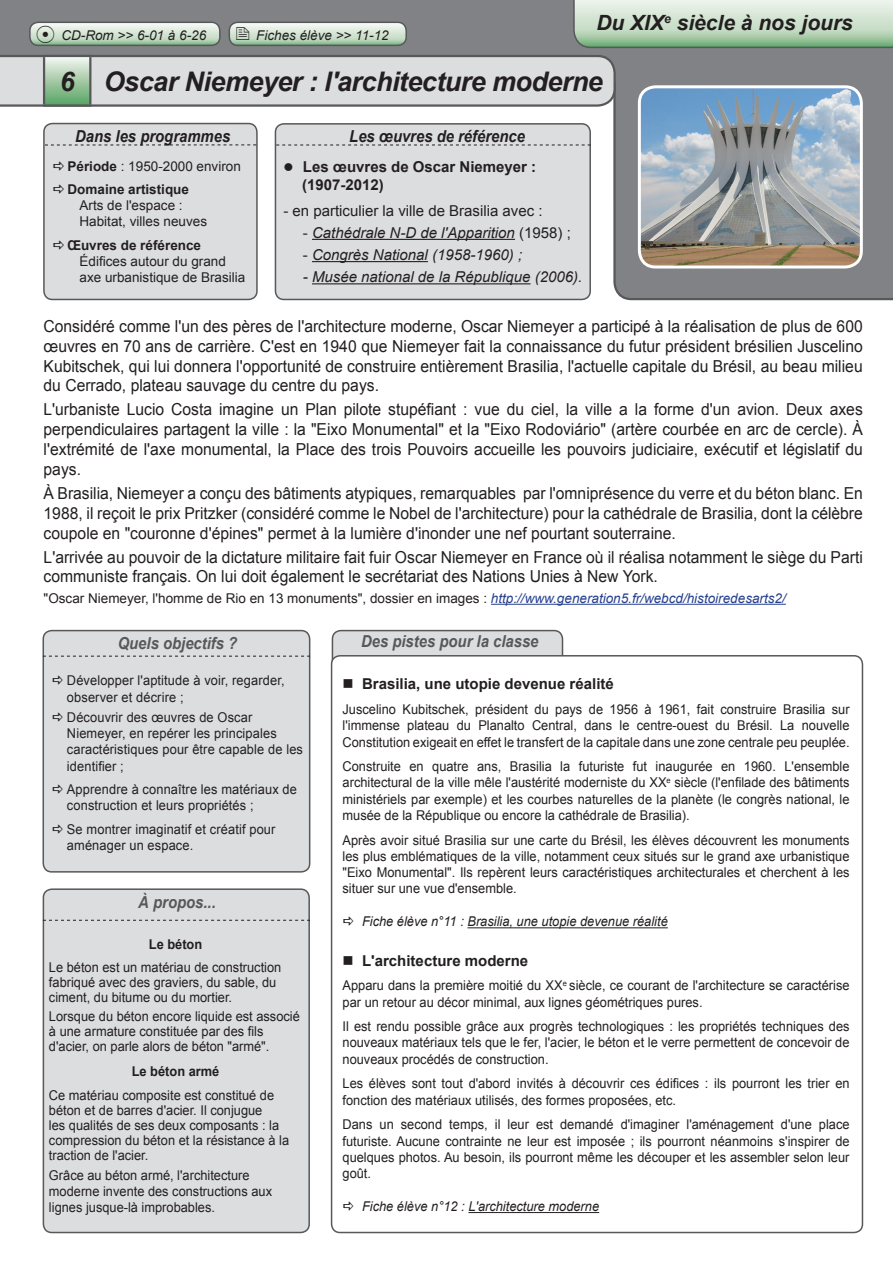
<style>
.page{position:relative;width:893px;height:1263px;background:#fff}
.page>*{position:absolute;margin:0;border:0;box-sizing:border-box;transform-origin:0 0}
.t1{font:italic 700 27px "Arial";letter-spacing:-.02em;color:#231f20}
.t2{font:italic 700 21px "Arial";color:#231f20}
.t3{font:16.5px/19.8px "Arial";color:#231f20;text-align:justify;scale:.95 1}
.t4{font:italic 700 16.5px "Arial";color:#57585a;scale:.9 1}
.t5{font:italic 700 16.5px "Arial";color:#231f20;scale:.9 1}
.t6{font:italic 15px "Arial";color:#231f20}
.t7{font:700 15px/18px "Arial";color:#231f20}
.t8{font:15px "Arial";color:#231f20}
.t9{font:13.5px/16.2px "Arial";color:#231f20;scale:.95 1}
.t10{font:13.5px/16.2px "Arial";color:#231f20}
.t11{font:italic 13.5px "Arial";color:#231f20;scale:.95 1}
.t12{font:700 13.5px/23.4px "Arial";color:#231f20}
.t13{font:italic 13.5px "Arial";color:#231f20}
.t14{font:700 13.5px "Arial";color:#231f20;scale:.95 1}
.s1{font-style:normal}
.s2{font-style:italic;color:#253f8e}
.s3{font-weight:400}
</style>
<div class="page">
<svg style="left:43px;top:108px;width:850px;height:193px"></svg>
<div style="left:44px;top:124px;width:213px;height:175px;background:#dcdddf;border-radius:9px"></div>
<div style="left:43px;top:123px;width:215px;height:177px;border:2px solid #57585a;border-radius:9px"></div>
<div style="left:275px;top:124px;width:315px;height:175px;background:#dcdddf;border-radius:9px"></div>
<div style="left:275px;top:123px;width:316px;height:177px;border:2px solid #57585a;border-radius:9px"></div>
<svg style="left:45px;top:145px;width:211px;height:1px"></svg>
<svg style="left:276px;top:145px;width:315px;height:1px"></svg>
<div style="left:332px;top:631px;width:230px;height:39px;background:#dcdddf;border-radius:9px"></div>
<div style="left:332px;top:630px;width:231px;height:41px;border:2px solid #57585a;border-radius:9px"></div>
<div style="left:332px;top:656px;width:530px;height:576px;background:#fff;border-radius:9px"></div>
<div style="left:331px;top:655px;width:532px;height:578px;border:2px solid #57585a;border-radius:9px"></div>
<hr style="left:312px;top:239px;width:203px;height:1px;background:#231f20">
<hr style="left:312px;top:261px;width:116px;height:1px;background:#231f20">
<hr style="left:312px;top:283px;width:218px;height:1px;background:#231f20">
<hr style="left:491px;top:604px;width:295px;height:1px;background:#253f8e">
<hr style="left:467px;top:927px;width:201px;height:1px;background:#231f20">
<hr style="left:468px;top:1212px;width:131px;height:1px;background:#231f20">
<div style="left:43px;top:631px;width:267px;height:241px;background:#dcdddf;border-radius:9px"></div>
<div style="left:43px;top:630px;width:267px;height:243px;border:2px solid #57585a;border-radius:9px"></div>
<svg style="left:43px;top:656px;width:267px;height:1px"></svg>
<div style="left:43px;top:889px;width:266px;height:343px;background:#dcdddf;border-radius:9px"></div>
<div style="left:43px;top:888px;width:267px;height:345px;border:2px solid #57585a;border-radius:9px"></div>
<svg style="left:43px;top:920px;width:267px;height:1px"></svg>
<img style="left:639px;top:108px;width:222px;height:159px">
<div style="left:638px;top:85px;width:225px;height:183px;border:3px solid #fff;border-radius:16px"></div>
<svg style="left:0;top:0;width:893px;height:108px;background:#aab3b1"></svg>
<p class="t13" style="left:61px;top:26px;width:146px">CD-Rom &gt;&gt; 6-01 à 6-26</p>
<p class="t13" style="left:256px;top:26px;width:134px">Fiches élève &gt;&gt; 11-12</p>
<h2 class="t2" style="left:596px;top:9px;width:258px">Du XIX<sup>e</sup> siècle à nos jours</h2>
<h1 class="t1" style="left:60px;top:63px;width:545px">6 Oscar Niemeyer : l'architecture moderne</h1>
<p class="t5" style="left:349px;top:125px;width:197px">Les œuvres de référence</p>
<p class="t7" style="left:302px;top:158px;width:236px;text-indent:-19px">● Les œuvres de Oscar Niemeyer : (1907-2012)</p>
<p class="t8" style="left:283px;top:200px;width:261px">- en particulier la ville de Brasilia avec :</p>
<p class="t6" style="left:303px;top:223px;width:269px"><span class="s1">-</span> Cathédrale N-D de l'Apparition <span class="s1">(1958) ;</span></p>
<p class="t6" style="left:303px;top:245px;width:221px"><span class="s1">-</span> Congrès National (1958-1960) ;</p>
<p class="t6" style="left:303px;top:267px;width:281px">- Musée national de la République (2006).</p>
<p class="t3" style="left:44px;top:316px;width:864px">Considéré comme l'un des pères de l'architecture moderne, Oscar Niemeyer a participé à la réalisation de plus de 600 œuvres en 70 ans de carrière. C'est en 1940 que Niemeyer fait la connaissance du futur président brésilien Juscelino Kubitschek, qui lui donnera l'opportunité de construire entièrement Brasilia, l'actuelle capitale du Brésil, au beau milieu du Cerrado, plateau sauvage du centre du pays.</p>
<p class="t3" style="left:44px;top:400px;width:864px">L'urbaniste Lucio Costa imagine un Plan pilote stupéfiant : vue du ciel, la ville a la forme d'un avion. Deux axes perpendiculaires partagent la ville : la "Eixo Monumental" et la "Eixo Rodoviário" (artère courbée en arc de cercle). À l'extrémité de l'axe monumental, la Place des trois Pouvoirs accueille les pouvoirs judiciaire, exécutif et législatif du pays.</p>
<p class="t3" style="left:44px;top:483px;width:864px">À Brasilia, Niemeyer a conçu des bâtiments atypiques, remarquables par l'omniprésence du verre et du béton blanc. En 1988, il reçoit le prix Pritzker (considéré comme le Nobel de l'architecture) pour la cathédrale de Brasilia, dont la célèbre coupole en "couronne d'épines" permet à la lumière d'inonder une nef pourtant souterraine.</p>
<p class="t3" style="left:44px;top:547px;width:864px">L'arrivée au pouvoir de la dictature militaire fait fuir Oscar Niemeyer en France où il réalisa notamment le siège du Parti communiste français. On lui doit également le secrétariat des Nations Unies à New York.</p>
<p class="t10" style="left:44px;top:590px;width:744px">"Oscar Niemeyer, l'homme de Rio en 13 monuments", dossier en images : <span class="s2">http://www.generation5.fr/webcd/histoiredesarts2/</span></p>
<p class="t5" style="left:75px;top:125px;width:174px">Dans les programmes</p>
<p class="t12" style="left:68px;top:154px;width:175px">Période <span class="s3">: 1950-2000 environ<br></span>Domaine artistique</p>
<p class="t10" style="left:80px;top:197px;width:129px">Arts de l'espace :<br>Habitat, villes neuves</p>
<p class="t12" style="left:68px;top:234px;width:135px">Œuvres de référence</p>
<p class="t10" style="left:80px;top:253px;width:167px">Édifices autour du grand axe urbanistique de Brasilia</p>
<p class="t4" style="left:118px;top:632px;width:134px">Quels objectifs ?</p>
<p class="t9" style="left:67px;top:673px;width:231px">Développer l'aptitude à voir, regarder, observer et décrire ;</p>
<p class="t9" style="left:67px;top:709px;width:250px">Découvrir des œuvres de Oscar<br>Niemeyer, en repérer les principales caractéristiques pour être capable de les identifier ;</p>
<p class="t9" style="left:67px;top:781px;width:244px">Apprendre à connaître les matériaux de construction et leurs propriétés ;</p>
<p class="t9" style="left:67px;top:821px;width:221px">Se montrer imaginatif et créatif pour aménager un espace.</p>
<p class="t4" style="left:138px;top:891px;width:88px">à propos...</p>
<p class="t14" style="left:149px;top:935px;width:58px">Le béton</p>
<p class="t9" style="left:49px;top:960px;width:246px;line-height:15px">Le béton est un matériau de construction fabriqué avec des graviers, du sable, du ciment, du bitume ou du mortier.</p>
<p class="t9" style="left:49px;top:1009px;width:266px;line-height:15px">Lorsque du béton encore liquide est associé à une armature constituée par des fils d'acier, on parle alors de béton "armé".</p>
<p class="t14" style="left:132px;top:1062px;width:94px">Le béton armé</p>
<p class="t9" style="left:49px;top:1087px;width:254px;line-height:15px">Ce matériau composite est constitué de béton et de barres d'acier. Il conjugue<br>les qualités de ses deux composants : la compression du béton et la résistance à la traction de l'acier.</p>
<p class="t9" style="left:49px;top:1167px;width:236px">Grâce au béton armé, l'architecture moderne invente des constructions aux lignes jusque-là improbables.</p>
<p class="t4" style="left:361px;top:630px;width:199px">Des pistes pour la classe</p>
<p class="t7" style="left:343px;top:676px;width:273px">■ Brasilia, une utopie devenue réalité</p>
<p class="t9" style="left:343px;top:701px;width:535px;text-align:justify">Juscelino Kubitschek, président du pays de 1956 à 1961, fait construire Brasilia sur l'immense plateau du Planalto Central, dans le centre-ouest du Brésil. La nouvelle Constitution exigeait en effet le transfert de la capitale dans une zone centrale peu peuplée.</p>
<p class="t9" style="left:343px;top:758px;width:535px;text-align:justify">Construite en quatre ans, Brasilia la futuriste fut inaugurée en 1960. L'ensemble architectural de la ville mêle l'austérité moderniste du XX<sup>e</sup> siècle (l'enfilade des bâtiments ministériels par exemple) et les courbes naturelles de la planète (le congrès national, le musée de la République ou encore la cathédrale de Brasilia).</p>
<p class="t9" style="left:343px;top:832px;width:535px;text-align:justify">Après avoir situé Brasilia sur une carte du Brésil, les élèves découvrent les monuments les plus emblématiques de la ville, notamment ceux situés sur le grand axe urbanistique "Eixo Monumental". Ils repèrent leurs caractéristiques architecturales et cherchent à les situer sur une vue d'ensemble.</p>
<p class="t11" style="left:362px;top:913px;width:323px">Fiche élève n°11 : Brasilia, une utopie devenue réalité</p>
<p class="t7" style="left:343px;top:952px;width:187px">■ L'architecture moderne</p>
<p class="t9" style="left:343px;top:978px;width:535px">Apparu dans la première moitié du XX<sup>e</sup> siècle, ce courant de l'architecture se caractérise par un retour au décor minimal, aux lignes géométriques pures.</p>
<p class="t9" style="left:343px;top:1018px;width:535px;text-align:justify">Il est rendu possible grâce aux progrès technologiques : les propriétés techniques des nouveaux matériaux tels que le fer, l'acier, le béton et le verre permettent de concevoir de nouveaux procédés de construction.</p>
<p class="t9" style="left:343px;top:1076px;width:535px">Les élèves sont tout d'abord invités à découvrir ces édifices : ils pourront les trier en fonction des matériaux utilisés, des formes proposées, etc.</p>
<p class="t9" style="left:343px;top:1116px;width:535px;text-align:justify">Dans un second temps, il leur est demandé d'imaginer l'aménagement d'une place futuriste. Aucune contrainte ne leur est imposée ; ils pourront néanmoins s'inspirer de quelques photos. Au besoin, ils pourront même les découper et les assembler selon leur goût.</p>
<p class="t11" style="left:362px;top:1198px;width:251px">Fiche élève n°12 : L'architecture moderne</p>
</div>
